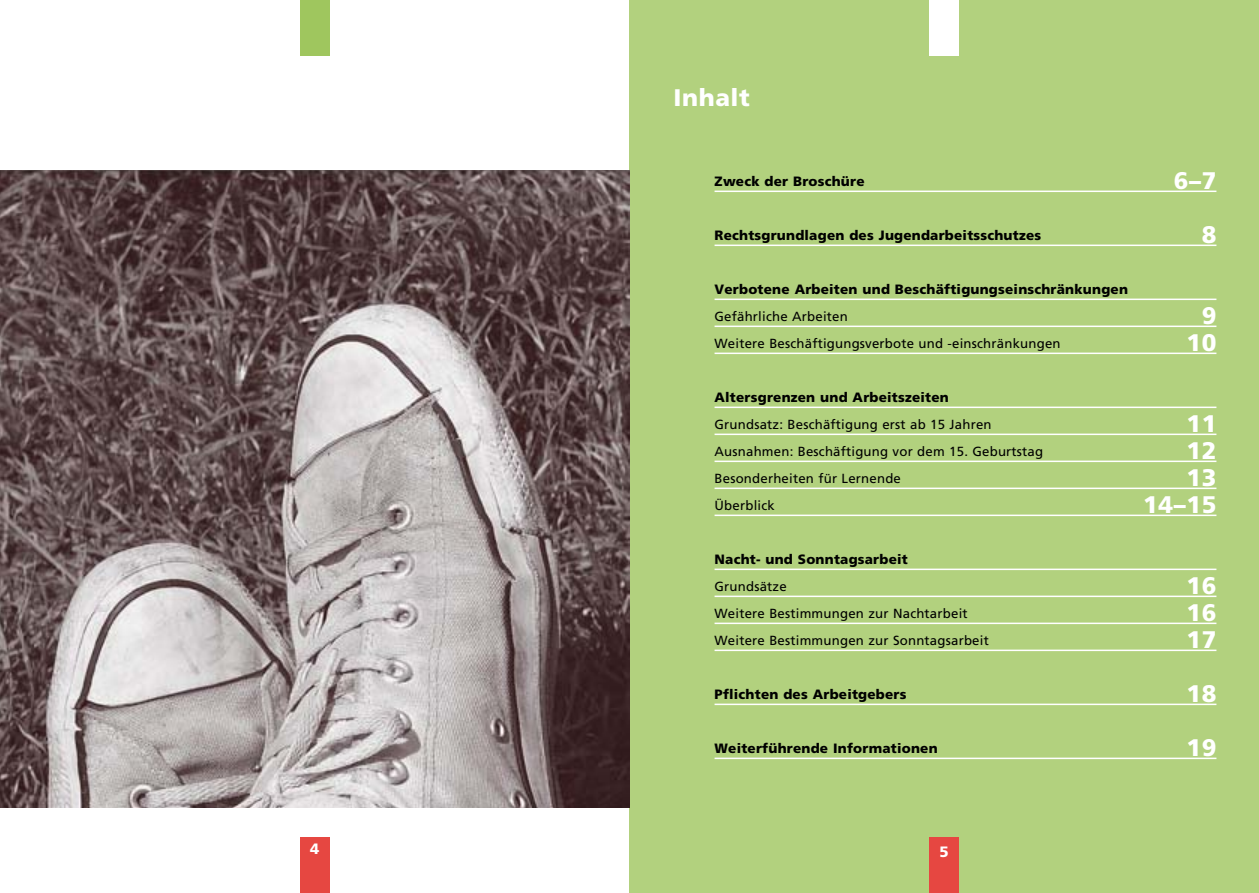
<style>
.page{position:relative;width:1259px;height:893px;background:#fff}
.page>*{position:absolute;margin:0;border:0;box-sizing:border-box;transform-origin:0 0}
.t1{font:900 24px/27px "Frutiger";letter-spacing:.025em;color:#fff;text-align:right}
.t2{font:900 15px "Frutiger";color:#fff}
.t3{font:900 13.5px "Frutiger";letter-spacing:.015em;color:#000}
.t4{font:13.2px/27px "Frutiger";letter-spacing:.015em;color:#000}
</style>
<div class="page">
<div style="left:629px;top:0;width:630px;height:893px;background:#b2d17e"></div>
<img style="left:0;top:170px;width:629px;height:638px">
<div style="left:929px;top:838px;width:30px;height:55px;background:#e64741"></div>
<hr style="left:714px;top:191px;width:502px;height:1px;background:#fff">
<hr style="left:714px;top:245px;width:502px;height:1px;background:#fff">
<hr style="left:714px;top:299px;width:502px;height:1px;background:#fff">
<hr style="left:714px;top:326px;width:502px;height:1px;background:#fff">
<hr style="left:714px;top:353px;width:502px;height:1px;background:#fff">
<hr style="left:714px;top:407px;width:502px;height:1px;background:#fff">
<hr style="left:714px;top:434px;width:502px;height:1px;background:#fff">
<hr style="left:714px;top:461px;width:502px;height:1px;background:#fff">
<hr style="left:714px;top:488px;width:502px;height:1px;background:#fff">
<hr style="left:714px;top:515px;width:502px;height:1px;background:#fff">
<hr style="left:714px;top:569px;width:502px;height:1px;background:#fff">
<hr style="left:714px;top:596px;width:502px;height:1px;background:#fff">
<hr style="left:714px;top:623px;width:502px;height:1px;background:#fff">
<hr style="left:714px;top:650px;width:502px;height:1px;background:#fff">
<hr style="left:714px;top:704px;width:502px;height:1px;background:#fff">
<hr style="left:714px;top:758px;width:502px;height:1px;background:#fff">
<div style="left:300px;top:0;width:30px;height:55px;background:#9fc65e"></div>
<div style="left:929px;top:0;width:30px;height:55px;background:#fff"></div>
<div style="left:300px;top:838px;width:30px;height:55px;background:#e64741"></div>
<p class="t2" style="left:310px;top:840px;width:11px">4</p>
<h1 class="t1" style="left:673px;top:84px;width:78px">Inhalt</h1>
<p class="t3" style="left:714px;top:173px;width:152px">Zweck der Broschüre</p>
<p class="t3" style="left:714px;top:227px;width:328px">Rechtsgrundlagen des Jugendarbeitsschutzes</p>
<p class="t3" style="left:714px;top:281px;width:415px">Verbotene Arbeiten und Beschäftigungseinschränkungen</p>
<p class="t4" style="left:714px;top:303px;width:347px">Gefährliche Arbeiten<br>Weitere Beschäftigungsverbote und -einschränkungen</p>
<p class="t3" style="left:714px;top:389px;width:236px">Altersgrenzen und Arbeitszeiten</p>
<p class="t4" style="left:714px;top:411px;width:330px">Grundsatz: Beschäftigung erst ab 15 Jahren Ausnahmen: Beschäftigung vor dem 15. Geburtstag Besonderheiten für Lernende<br>Überblick</p>
<p class="t3" style="left:714px;top:551px;width:195px">Nacht- und Sonntagsarbeit</p>
<p class="t4" style="left:714px;top:573px;width:276px">Grundsätze<br>Weitere Bestimmungen zur Nachtarbeit<br>Weitere Bestimmungen zur Sonntagsarbeit</p>
<p class="t3" style="left:714px;top:686px;width:193px">Pflichten des Arbeitgebers</p>
<p class="t3" style="left:714px;top:740px;width:225px">Weiterführende Informationen</p>
<h1 class="t1" style="left:1173px;top:167px;width:44px">6–7</h1>
<h1 class="t1" style="left:1201px;top:221px;width:16px">8</h1>
<h1 class="t1" style="left:1186px;top:302px;width:31px">9<br>10</h1>
<h1 class="t1" style="left:1143px;top:410px;width:75px">11<br>12<br>13<br>14–15</h1>
<h1 class="t1" style="left:1186px;top:572px;width:31px;text-align:justify">16<br>16<br>17</h1>
<h1 class="t1" style="left:1186px;top:680px;width:31px">18</h1>
<h1 class="t1" style="left:1186px;top:734px;width:31px">19</h1>
<p class="t2" style="left:939px;top:843px;width:11px">5</p>
</div>
